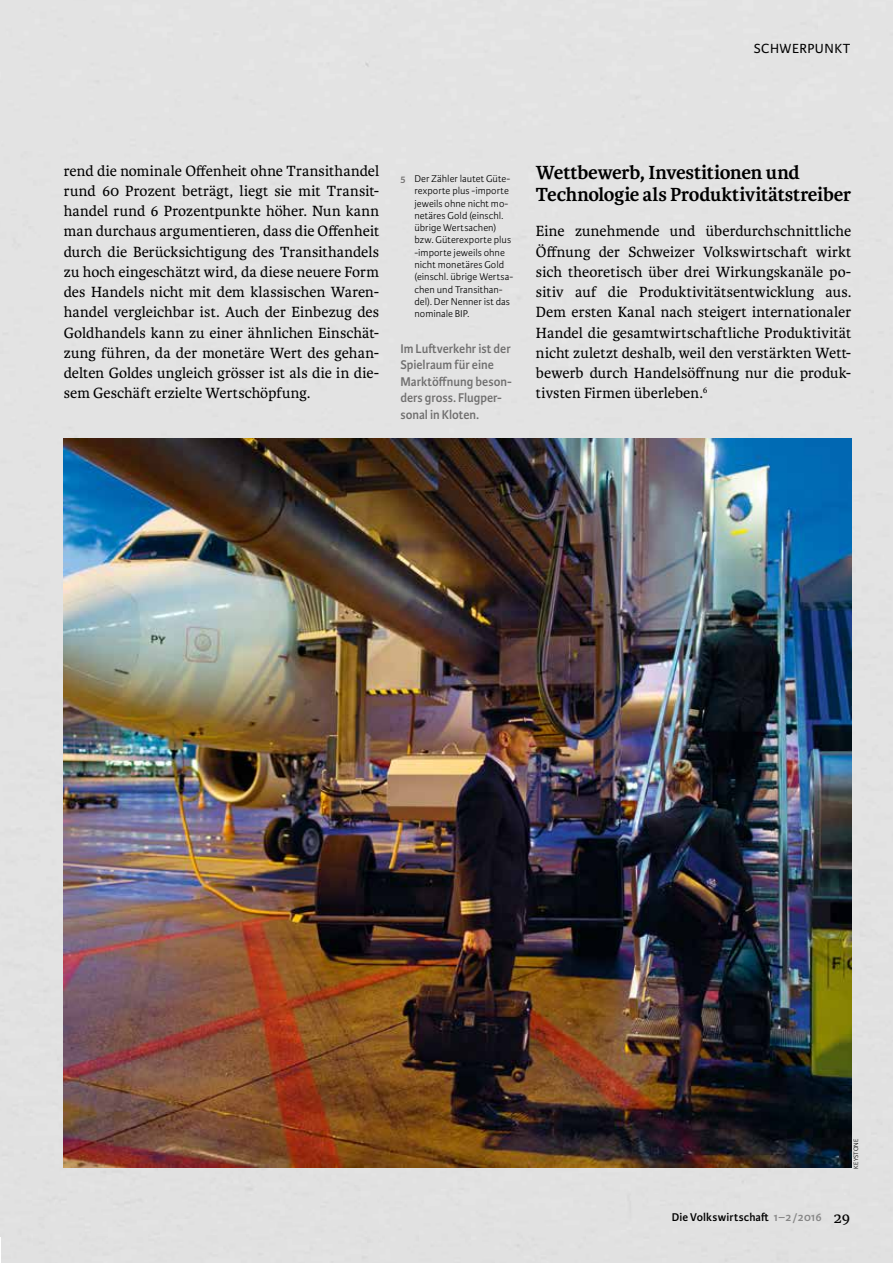
<style>
.page{position:relative;width:893px;height:1263px;background:#e3e3e3}
.page>*{position:absolute;margin:0;border:0;box-sizing:border-box;transform-origin:0 0}
.t1{font:700 20.25px/22.5px "Karmina";letter-spacing:-.01em;color:#000}
.t2{font:15.75px/20.2px "Karmina";letter-spacing:.005em;color:#000;text-align:justify}
.t3{font:14.1px "Karmina Sans";letter-spacing:.035em;color:#000}
.t4{font:600 13.5px/16.5px "Karmina Sans";color:#706f6f;scale:.95 1}
.t5{font:600 12px "Karmina Sans";letter-spacing:.01em;color:#000}
.t6{font:300 10.5px/12.3px "Karmina Sans";letter-spacing:.005em;color:#000}
.t7{font:300 6.75px "Karmina Sans";letter-spacing:.01em;color:#000}
.s1{font-weight:600;color:#706f6f}
.s2{color:#878787}
.s3{font-family:"Karmina";font-weight:400;font-size:16.5px}
</style>
<div class="page">
<img style="left:64px;top:439px;width:787px;height:729px">
<p class="t3" style="left:754px;top:41px;width:98px">SCHWERPUNKT</p>
<p class="t2" style="left:64px;top:160px;width:317px">rend die nominale Offenheit ohne Transithandel rund 60 Prozent beträgt, liegt sie mit Transit&shy;handel rund 6 Prozentpunkte höher. Nun kann man durchaus argumentieren, dass die Offenheit durch die Berücksichtigung des Transithandels zu hoch eingeschätzt wird, da diese neuere Form des Handels nicht mit dem klassischen Waren&shy;handel vergleichbar ist. Auch der Einbezug des Goldhandels kann zu einer ähnlichen Einschät&shy;zung führen, da der monetäre Wert des gehan&shy;delten Goldes ungleich grösser ist als die in die&shy;sem Geschäft erzielte Wertschöpfung.</p>
<p class="t1" style="left:536px;top:161px;width:317px">Wettbewerb, Investitionen und<br>Technologie als Produktivitätstreiber</p>
<p class="t6" style="left:414px;top:173px;width:100px;text-indent:-14px"><span class="s1">5</span> Der Zähler lautet Güte&shy;rexporte plus -importe jeweils ohne nicht mo&shy;netäres Gold (einschl. übrige Wertsachen) bzw. Güterexporte plus -importe jeweils ohne nicht monetäres Gold (einschl. übrige Wertsa&shy;chen und Transithan&shy;del). Der Nenner ist das nominale BIP.</p>
<p class="t2" style="left:536px;top:221px;width:317px">Eine zunehmende und überdurchschnittliche Öffnung der Schweizer Volkswirtschaft wirkt sich theoretisch über drei Wirkungskanäle po&shy;sitiv auf die Produktivitätsentwicklung aus.<br>Dem ersten Kanal nach steigert internationaler Handel die gesamtwirtschaftliche Produktivität nicht zuletzt deshalb, weil den verstärkten Wett&shy;bewerb durch Handelsöffnung nur die produk&shy;tivsten Firmen überleben.<sup>6</sup></p>
<p class="t4" style="left:400px;top:340px;width:119px">Im Luftverkehr ist der<br>Spielraum für eine<br>Marktöffnung beson&shy;ders gross. Flugper&shy;sonal in Kloten.</p>
<p class="t7" style="left:852px;top:1168px;width:31px;rotate:-90deg">KEYSTONE</p>
<p class="t5" style="left:672px;top:1210px;width:180px">Die Volkswirtschaft <span class="s2">1–2/2016</span> <span class="s3">29</span></p>
</div>
